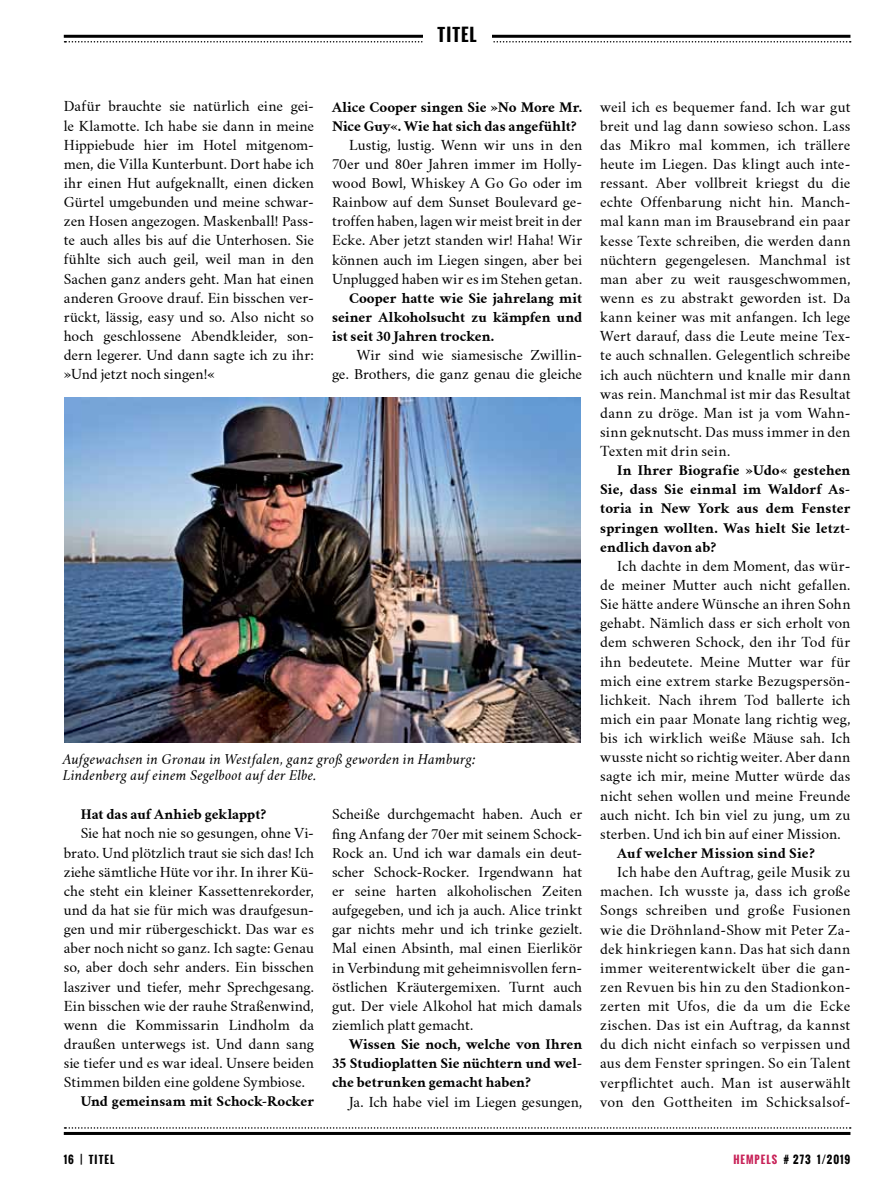
<style>
.page{position:relative;width:893px;height:1191px;background:#fff}
.page>*{position:absolute;margin:0;border:0;box-sizing:border-box;transform-origin:0 0}
.t1{font:700 17.25px "Oswald";color:#000}
.t2{font:13.5px/19.2px "Crimson Text";letter-spacing:.005em;color:#000;text-align:justify}
.t3{font:700 13.5px/19.2px "Crimson Text";letter-spacing:.005em;color:#000;text-align:justify}
.t4{font:italic 13.5px/15.8px "Crimson Text";letter-spacing:.01em;color:#000}
.t5{font:700 10.5px "Oswald";letter-spacing:.1em;color:#000}
.s1{color:#c82258}
</style>
<div class="page">
<hr style="left:64px;top:1132px;width:786px;height:3px;background:#000">
<svg style="left:65px;top:1127px;width:786px;height:1px"></svg>
<hr style="left:64px;top:35px;width:786px;height:3px;background:#000">
<svg style="left:65px;top:41px;width:786px;height:2px"></svg>
<div style="left:423px;top:21px;width:68px;height:22px;background:#fff"></div>
<img style="left:65px;top:398px;width:515px;height:344px">
<p class="t1" style="left:438px;top:21px;width:41px">TITEL</p>
<p class="t2" style="left:64px;top:97px;width:252px">Dafür brauchte sie natürlich eine gei&shy;le Klamotte. Ich habe sie dann in meine Hippiebude hier im Hotel mitgenom&shy;men, die Villa Kunterbunt. Dort habe ich ihr einen Hut aufgeknallt, einen dicken Gürtel umgebunden und meine schwar&shy;zen Hosen angezogen. Maskenball! Pass&shy;te auch alles bis auf die Unterhosen. Sie fühlte sich auch geil, weil man in den Sachen ganz anders geht. Man hat einen anderen Groove drauf. Ein bisschen ver&shy;rückt, lässig, easy und so. Also nicht so hoch geschlossene Abendkleider, son&shy;dern legerer. Und dann sagte ich zu ihr: »Und jetzt noch singen!«</p>
<p class="t3" style="left:332px;top:97px;width:252px">Alice Cooper singen Sie »No More Mr.<br>Nice Guy«. Wie hat sich das angefühlt?</p>
<p class="t2" style="left:332px;top:135px;width:252px;text-indent:17px">Lustig, lustig. Wenn wir uns in den 70er und 80er Jahren immer im Holly&shy;wood Bowl, Whiskey A Go Go oder im Rainbow auf dem Sunset Boulevard ge&shy;troffen haben, lagen wir meist breit in der Ecke. Aber jetzt standen wir! Haha! Wir können auch im Liegen singen, aber bei Unplugged haben wir es im Stehen getan.</p>
<p class="t3" style="left:332px;top:288px;width:252px;text-indent:17px">Cooper hatte wie Sie jahrelang mit seiner Alkoholsucht zu kämpfen und ist seit 30 Jahren trocken.</p>
<p class="t2" style="left:332px;top:346px;width:252px;text-align:right">Wir sind wie siamesische Zwillin-<br>ge. Brothers, die ganz genau die gleiche</p>
<p class="t4" style="left:63px;top:752px;width:415px">Aufgewachsen in Gronau in Westfalen, ganz groß geworden in Hamburg:<br>Lindenberg auf einem Segelboot auf der Elbe.</p>
<p class="t3" style="left:81px;top:805px;width:187px">Hat das auf Anhieb geklappt?</p>
<p class="t2" style="left:64px;top:824px;width:252px;text-indent:17px">Sie hat noch nie so gesungen, ohne Vi&shy;brato. Und plötzlich traut sie sich das! Ich ziehe sämtliche Hüte vor ihr. In ihrer Kü&shy;che steht ein kleiner Kassettenrekorder, und da hat sie für mich was draufgesun&shy;gen und mir rübergeschickt. Das war es aber noch nicht so ganz. Ich sagte: Genau so, aber doch sehr anders. Ein bisschen lasziver und tiefer, mehr Sprechgesang.<br>Ein bisschen wie der rauhe Straßenwind, wenn die Kommissarin Lindholm da draußen unterwegs ist. Und dann sang sie tiefer und es war ideal. Unsere beiden Stimmen bilden eine goldene Symbiose.</p>
<p class="t3" style="left:81px;top:1092px;width:235px">Und gemeinsam mit Schock-Rocker</p>
<p class="t2" style="left:332px;top:805px;width:252px">Scheiße durchgemacht haben. Auch er fing Anfang der 70er mit seinem Schock-Rock an. Und ich war damals ein deut&shy;scher Schock-Rocker. Irgendwann hat er seine harten alkoholischen Zeiten aufgegeben, und ich ja auch. Alice trinkt gar nichts mehr und ich trinke gezielt.<br>Mal einen Absinth, mal einen Eierlikör in Verbindung mit geheimnisvollen fern&shy;östlichen Kräutergemixen. Turnt auch gut. Der viele Alkohol hat mich damals ziemlich platt gemacht.</p>
<p class="t3" style="left:332px;top:1034px;width:252px;text-indent:17px">Wissen Sie noch, welche von Ihren 35 Studioplatten Sie nüchtern und wel&shy;che betrunken gemacht haben?</p>
<p class="t2" style="left:349px;top:1092px;width:235px">Ja. Ich habe viel im Liegen gesungen,</p>
<p class="t2" style="left:600px;top:97px;width:252px">weil ich es bequemer fand. Ich war gut breit und lag dann sowieso schon. Lass das Mikro mal kommen, ich trällere heute im Liegen. Das klingt auch inte&shy;ressant. Aber vollbreit kriegst du die echte Offenbarung nicht hin. Manch&shy;mal kann man im Brausebrand ein paar kesse Texte schreiben, die werden dann nüchtern gegengelesen. Manchmal ist man aber zu weit rausgeschwommen, wenn es zu abstrakt geworden ist. Da kann keiner was mit anfangen. Ich lege Wert darauf, dass die Leute meine Tex&shy;te auch schnallen. Gelegentlich schreibe ich auch nüchtern und knalle mir dann was rein. Manchmal ist mir das Resultat dann zu dröge. Man ist ja vom Wahn&shy;sinn geknutscht. Das muss immer in den Texten mit drin sein.</p>
<p class="t3" style="left:600px;top:461px;width:252px;text-indent:17px">In Ihrer Biografie »Udo« gestehen Sie, dass Sie einmal im Waldorf As&shy;toria in New York aus dem Fenster springen wollten. Was hielt Sie letzt&shy;endlich davon ab?</p>
<p class="t2" style="left:600px;top:556px;width:252px;text-indent:17px">Ich dachte in dem Moment, das wür&shy;de meiner Mutter auch nicht gefallen.<br>Sie hätte andere Wünsche an ihren Sohn gehabt. Nämlich dass er sich erholt von dem schweren Schock, den ihr Tod für ihn bedeutete. Meine Mutter war für mich eine extrem starke Bezugspersön&shy;lichkeit. Nach ihrem Tod ballerte ich mich ein paar Monate lang richtig weg, bis ich wirklich weiße Mäuse sah. Ich wusste nicht so richtig weiter. Aber dann sagte ich mir, meine Mutter würde das nicht sehen wollen und meine Freunde auch nicht. Ich bin viel zu jung, um zu sterben. Und ich bin auf einer Mission.</p>
<p class="t3" style="left:617px;top:843px;width:199px">Auf welcher Mission sind Sie?</p>
<p class="t2" style="left:600px;top:862px;width:252px;text-indent:17px">Ich habe den Auftrag, geile Musik zu machen. Ich wusste ja, dass ich große Songs schreiben und große Fusionen wie die Dröhnland-Show mit Peter Za&shy;dek hinkriegen kann. Das hat sich dann immer weiterentwickelt über die gan&shy;zen Revuen bis hin zu den Stadionkon&shy;zerten mit Ufos, die da um die Ecke zischen. Das ist ein Auftrag, da kannst du dich nicht einfach so verpissen und aus dem Fenster springen. So ein Talent verpflichtet auch. Man ist auserwählt von den Gottheiten im Schicksalsof-</p>
<p class="t5" style="left:64px;top:1151px;width:52px">16 | TITEL</p>
<p class="t5" style="left:733px;top:1151px;width:118px"><span class="s1">HEMPELS</span> # 273 1/2019</p>
</div>
